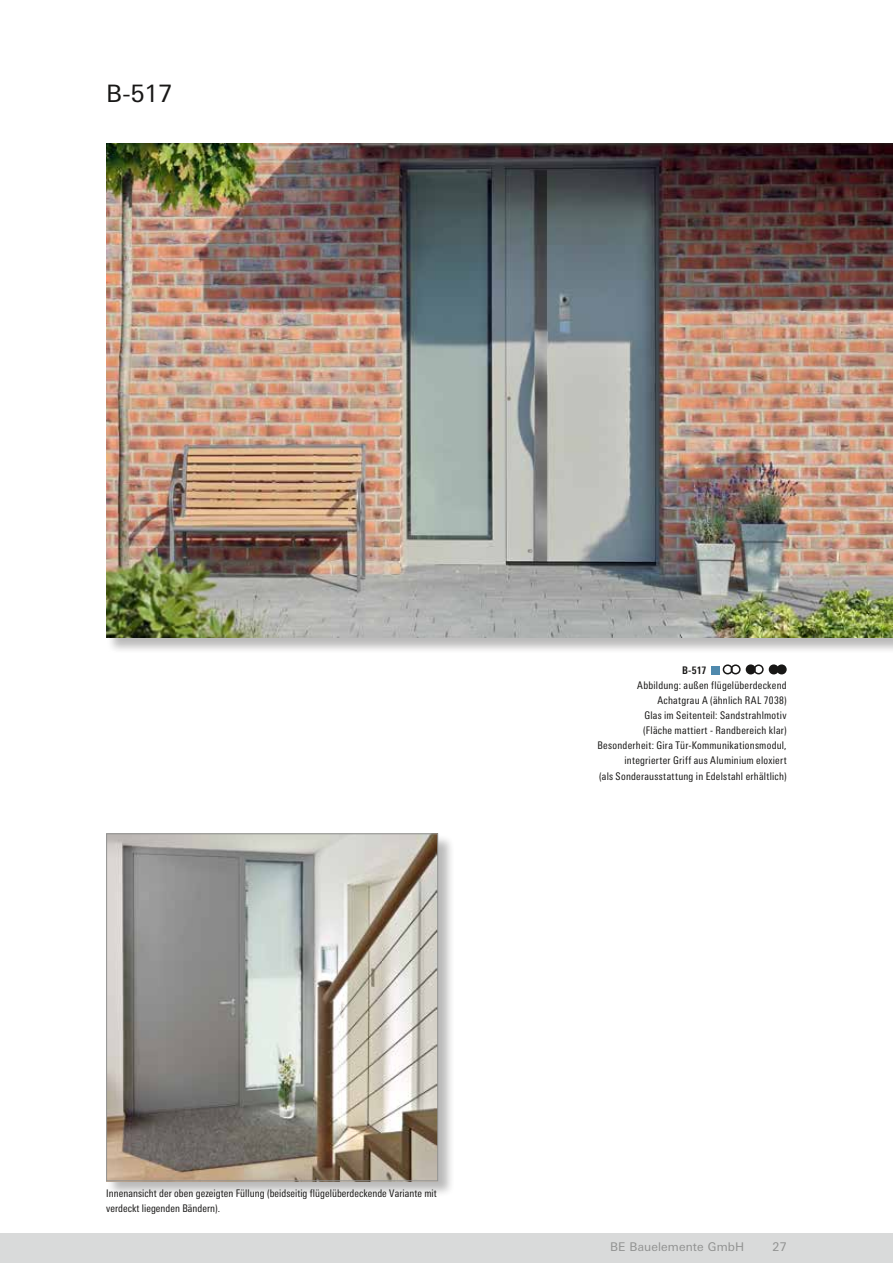
<style>
.page{position:relative;width:893px;height:1263px;background:#fff}
.page>*{position:absolute;margin:0;border:0;box-sizing:border-box;transform-origin:0 0}
.t1{font:24px "LT Univers Basic";color:#181716}
.t2{font:12px "LT Univers Basic";letter-spacing:.01em;color:#919291}
.t3{font:condensed 10.5px/15px "LT Univers";letter-spacing:.02em;color:#181716}
.t4{font:700 condensed 10.5px "LT Univers";color:#181716}
</style>
<div class="page">
<div style="left:0;top:1233px;width:893px;height:30px;background:#d9dada"></div>
<div style="left:107px;top:834px;width:348px;height:364px;background:#181716;opacity:.3"></div>
<img style="left:108px;top:835px;width:328px;height:344px">
<div style="left:106px;top:833px;width:332px;height:348px;border:1px solid #919291"></div>
<div style="left:712px;top:666px;width:8px;height:8px;background:#4f89ad"></div>
<div style="left:723px;top:664px;width:10px;height:10px;border:2px solid #181716;border-radius:50%"></div>
<div style="left:731px;top:664px;width:10px;height:10px;border:2px solid #181716;border-radius:50%"></div>
<div style="left:746px;top:665px;width:9px;height:9px;background:#181716;border-radius:50%"></div>
<div style="left:746px;top:664px;width:10px;height:10px;border:2px solid #181716;border-radius:50%"></div>
<div style="left:754px;top:664px;width:10px;height:10px;border:2px solid #181716;border-radius:50%"></div>
<div style="left:769px;top:665px;width:9px;height:9px;background:#181716;border-radius:50%"></div>
<div style="left:769px;top:664px;width:10px;height:10px;border:2px solid #181716;border-radius:50%"></div>
<div style="left:777px;top:665px;width:9px;height:9px;background:#181716;border-radius:50%"></div>
<div style="left:777px;top:664px;width:10px;height:10px;border:2px solid #181716;border-radius:50%"></div>
<div style="left:107px;top:144px;width:786px;height:511px;background:#181716;opacity:.3"></div>
<img style="left:106px;top:144px;width:787px;height:494px">
<svg style="left:528px;top:550px;width:4px;height:3px"></svg>
<h1 class="t1" style="left:106px;top:80px;width:68px">B-517</h1>
<p class="t4" style="left:682px;top:664px;width:26px">B-517</p>
<p class="t3" style="left:597px;top:678px;width:191px;text-align:right">Abbildung: außen flügelüberdeckend Achatgrau A (ähnlich RAL 7038)<br>Glas im Seitenteil: Sandstrahlmotiv<br>(Fläche mattiert - Randbereich klar)<br>Besonderheit: Gira Tür-Kommunikationsmodul, integrierter Griff aus Aluminium eloxiert<br>(als Sonderausstattung in Edelstahl erhältlich)</p>
<p class="t3" style="left:106px;top:1185px;width:332px">Innenansicht der oben gezeigten Füllung (beidseitig flügelüberdeckende Variante mit verdeckt liegenden Bändern).</p>
<p class="t2" style="left:610px;top:1240px;width:136px">BE Bauelemente GmbH</p>
<p class="t2" style="left:773px;top:1240px;width:16px">27</p>
</div>
